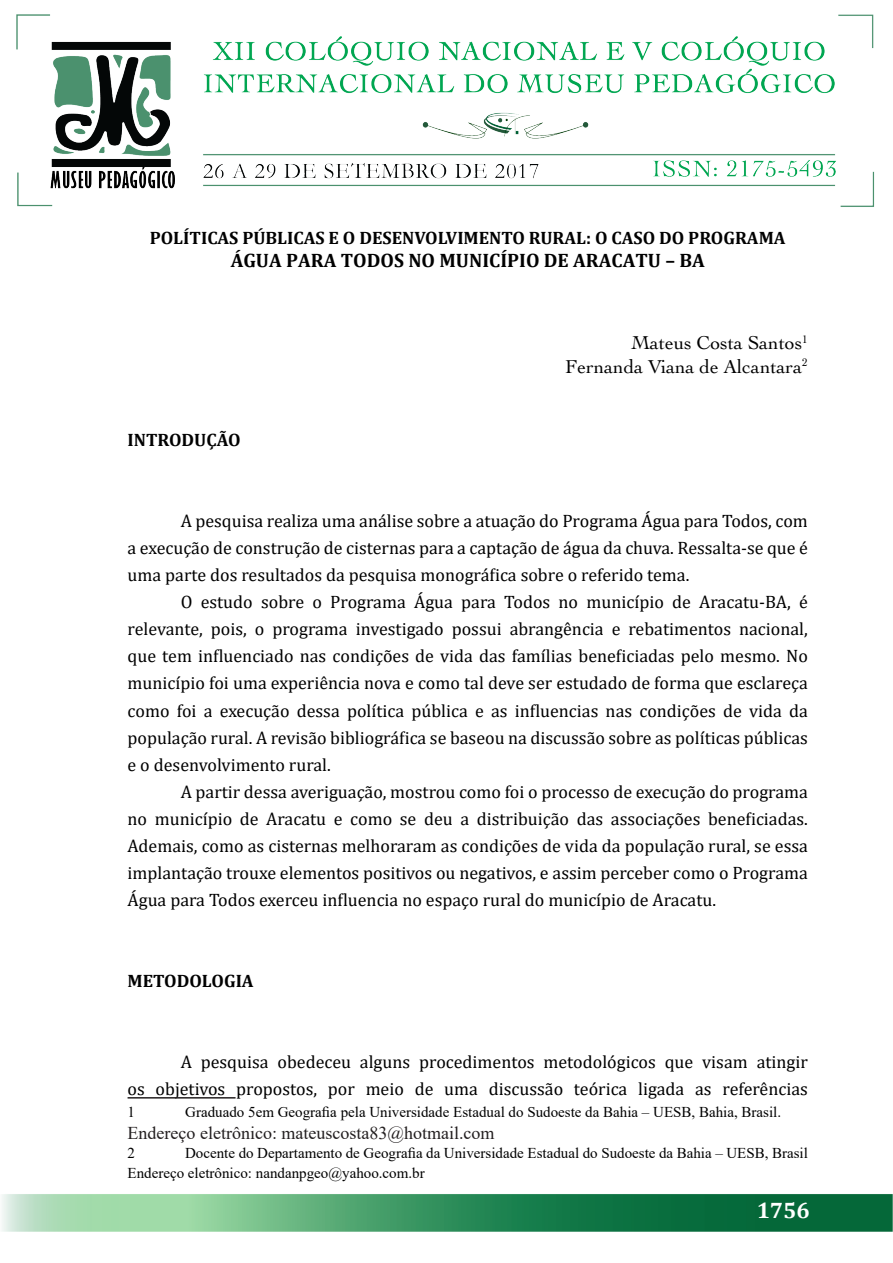
<style>
.page{position:relative;width:893px;height:1263px;background:#fff}
.page>*{position:absolute;margin:0;border:0;box-sizing:border-box;transform-origin:0 0}
.t1{font:700 22.5px "Cambria";color:#fff}
.t2{font:19.5px/23.4px "Cochin LT";color:#000;text-align:right}
.t3{font:700 19.5px "Cambria";color:#000}
.t4{font:18px/27px "Cambria";color:#000;text-align:justify}
.t5{font:700 18px "Cambria";color:#000}
.t6{font:18px "Times New Roman";color:#231f20}
.t7{font:15px/19.5px "Times New Roman";color:#000}
</style>
<div class="page">
<img style="left:2px;top:14px;width:890px;height:1218px">
<hr style="left:128px;top:1097px;width:108px;height:1px;background:#231f20">
<p class="t5" style="left:150px;top:225px;width:637px">POLÍTICAS PÚBLICAS E O DESENVOLVIMENTO RURAL: O CASO DO PROGRAMA</p>
<p class="t3" style="left:231px;top:247px;width:476px">ÁGUA PARA TODOS NO MUNICÍPIO DE ARACATU – BA</p>
<p class="t5" style="left:128px;top:428px;width:115px">INTRODUÇÃO</p>
<p class="t2" style="left:565px;top:331px;width:244px">Mateus Costa Santos<sup>1<br></sup>Fernanda Viana de Alcantara<sup>2</sup></p>
<p class="t4" style="left:128px;top:508px;width:682px;text-indent:53px">A pesquisa realiza uma análise sobre a atuação do Programa Água para Todos, com a execução de construção de cisternas para a captação de água da chuva. Ressalta-se que é uma parte dos resultados da pesquisa monográfica sobre o referido tema.</p>
<p class="t4" style="left:128px;top:589px;width:682px;text-indent:53px">O estudo sobre o Programa Água para Todos no município de Aracatu-BA, é relevante, pois, o programa investigado possui abrangência e rebatimentos nacional, que tem influenciado nas condições de vida das famílias beneficiadas pelo mesmo. No município foi uma experiência nova e como tal deve ser estudado de forma que esclareça como foi a execução dessa política pública e as influencias nas condições de vida da população rural. A revisão bibliográfica se baseou na discussão sobre as políticas públicas e o desenvolvimento rural.</p>
<p class="t4" style="left:128px;top:778px;width:682px;text-indent:53px">A partir dessa averiguação, mostrou como foi o processo de execução do programa no município de Aracatu e como se deu a distribuição das associações beneficiadas.<br>Ademais, como as cisternas melhoraram as condições de vida da população rural, se essa implantação trouxe elementos positivos ou negativos, e assim perceber como o Programa Água para Todos exerceu influencia no espaço rural do município de Aracatu.</p>
<p class="t5" style="left:128px;top:968px;width:128px">METODOLOGIA</p>
<p class="t4" style="left:128px;top:1048px;width:682px;text-align:right">A pesquisa obedeceu alguns procedimentos metodológicos que visam atingir<br>os objetivos propostos, por meio de uma discussão teórica ligada as referências</p>
<p class="t7" style="left:128px;top:1102px;width:9px">1</p>
<p class="t7" style="left:185px;top:1102px;width:597px">Graduado 5em Geografia pela Universidade Estadual do Sudoeste da Bahia – UESB, Bahia, Brasil.</p>
<p class="t6" style="left:128px;top:1120px;width:369px">Endereço eletrônico: mateuscosta83@hotmail.com</p>
<p class="t7" style="left:128px;top:1143px;width:9px">2</p>
<p class="t7" style="left:128px;top:1143px;width:682px;text-indent:58px">Docente do Departamento de Geografia da Universidade Estadual do Sudoeste da Bahia – UESB, Brasil<br>Endereço eletrônico: nandanpgeo@yahoo.com.br</p>
<p class="t1" style="left:757px;top:1195px;width:55px">1756</p>
</div>
